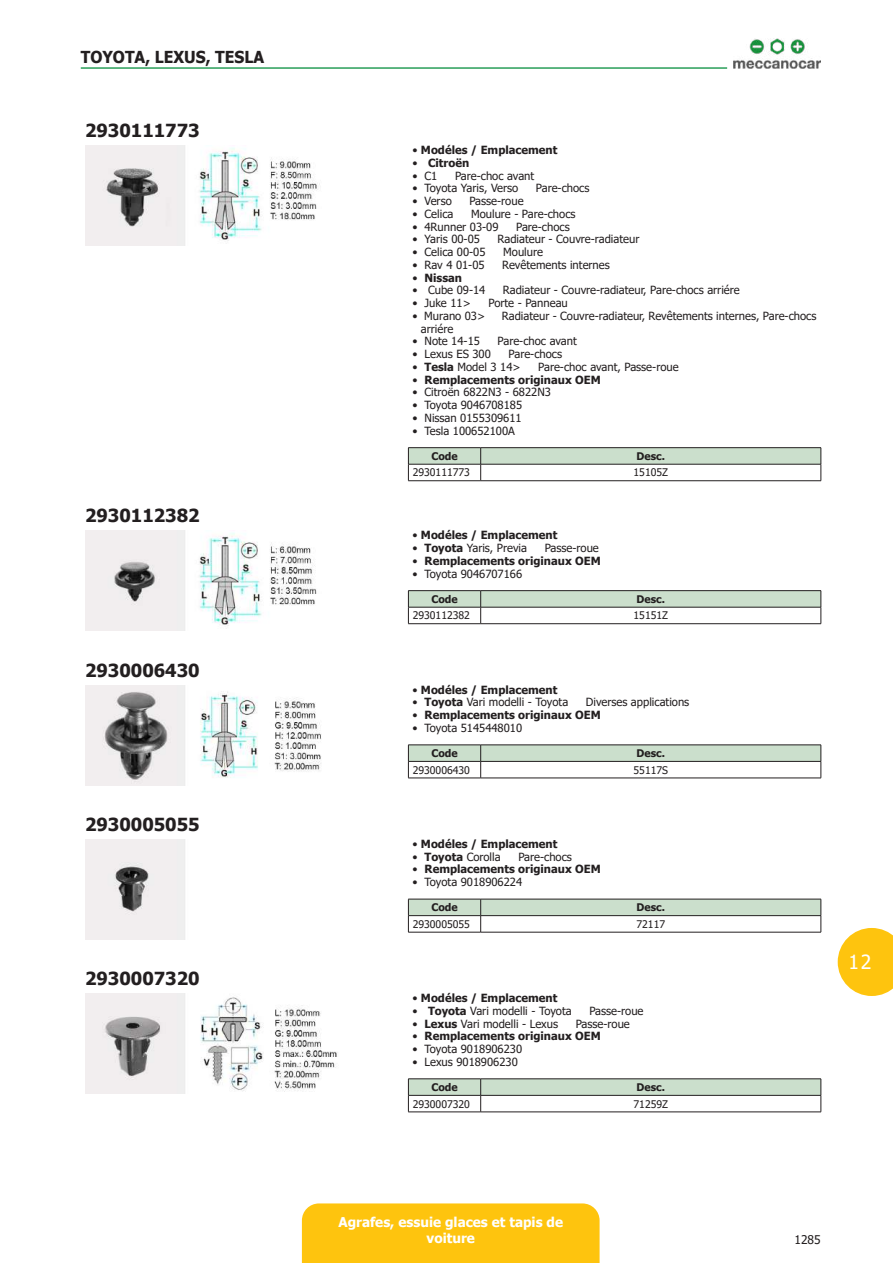
<style>
.page{position:relative;width:893px;height:1263px;background:#fff}
.page>*{position:absolute;margin:0;border:0;box-sizing:border-box;transform-origin:0 0}
.t1{font:19.5px "Tahoma";color:#fff}
.t2{font:700 18px "Tahoma";color:#231f20}
.t3{font:700 16.5px "Tahoma";color:#231f20;scale:.95 1}
.t4{font:700 13.5px/16.2px "Tahoma";color:#fff;text-align:center}
.t5{font:12px "Tahoma";color:#231f20}
.t6{font:11.25px "Tahoma";color:#231f20}
.t7{font:700 11.25px "Tahoma";color:#231f20}
.t8{font:10.5px "Tahoma";color:#231f20}
.t9{font:700 10.5px "Tahoma";color:#231f20}
.s1{font-weight:400}
.s2{font-weight:700}
</style>
<div class="page">
<div style="left:302px;top:1203px;width:298px;height:60px;background:#fec40e"></div>
<svg style="left:838px;top:928px;width:55px;height:68px;background:#fecd33"></svg>
<img style="left:733px;top:38px;width:88px;height:31px">
<hr style="left:81px;top:67px;width:646px;height:2px;background:#2a9e59">
<img style="left:85px;top:146px;width:235px;height:100px">
<hr style="left:408px;top:447px;width:73px;height:1px;background:#231f20">
<hr style="left:481px;top:447px;width:340px;height:1px;background:#231f20">
<svg style="left:408px;top:448px;width:414px;height:32px"></svg>
<hr style="left:408px;top:480px;width:73px;height:1px;background:#231f20">
<hr style="left:481px;top:480px;width:340px;height:1px;background:#231f20">
<img style="left:85px;top:531px;width:232px;height:100px">
<hr style="left:408px;top:590px;width:73px;height:1px;background:#231f20">
<hr style="left:481px;top:590px;width:340px;height:1px;background:#231f20">
<svg style="left:408px;top:591px;width:414px;height:32px"></svg>
<hr style="left:408px;top:623px;width:73px;height:1px;background:#231f20">
<hr style="left:481px;top:623px;width:340px;height:1px;background:#231f20">
<img style="left:85px;top:685px;width:236px;height:100px">
<svg style="left:408px;top:745px;width:414px;height:33px"></svg>
<hr style="left:408px;top:778px;width:73px;height:1px;background:#231f20">
<hr style="left:481px;top:778px;width:340px;height:1px;background:#231f20">
<img style="left:85px;top:839px;width:100px;height:100px">
<svg style="left:408px;top:899px;width:414px;height:33px"></svg>
<hr style="left:408px;top:932px;width:73px;height:1px;background:#231f20">
<hr style="left:481px;top:932px;width:340px;height:1px;background:#231f20">
<img style="left:85px;top:993px;width:253px;height:100px">
<hr style="left:408px;top:1078px;width:73px;height:1px;background:#231f20">
<hr style="left:481px;top:1078px;width:340px;height:1px;background:#231f20">
<svg style="left:408px;top:1079px;width:414px;height:33px"></svg>
<hr style="left:408px;top:1112px;width:73px;height:1px;background:#231f20">
<hr style="left:481px;top:1112px;width:340px;height:1px;background:#231f20">
<h3 class="t3" style="left:81px;top:45px;width:13px">Toyo</h3>
<h3 class="t3" style="left:125px;top:45px;width:53px">ta, Lexus</h3>
<h3 class="t3" style="left:206px;top:45px;width:22px">, Tesla</h3>
<h2 class="t2" style="left:85px;top:118px;width:116px">2930111773</h2>
<h2 class="t2" style="left:85px;top:503px;width:116px">2930112382</h2>
<h2 class="t2" style="left:85px;top:657px;width:116px">2930006430</h2>
<h2 class="t2" style="left:85px;top:812px;width:116px">2930005055</h2>
<h2 class="t2" style="left:85px;top:966px;width:116px">2930007320</h2>
<p class="t7" style="left:412px;top:142px;width:146px"><span class="s1">•</span> Modéles / Emplacement</p>
<p class="t7" style="left:412px;top:155px;width:58px"><span class="s1">•</span> Citroën</p>
<p class="t6" style="left:412px;top:168px;width:26px">• C1</p>
<p class="t6" style="left:455px;top:168px;width:81px">Pare-choc avant</p>
<p class="t6" style="left:412px;top:181px;width:107px">• Toyota Yaris, Verso</p>
<p class="t6" style="left:536px;top:181px;width:55px">Pare-chocs</p>
<p class="t6" style="left:412px;top:194px;width:41px">• Verso</p>
<p class="t6" style="left:469px;top:194px;width:56px">Passe-roue</p>
<p class="t6" style="left:412px;top:206px;width:42px">• Celica</p>
<p class="t6" style="left:471px;top:206px;width:106px">Moulure - Pare-chocs</p>
<p class="t6" style="left:412px;top:219px;width:88px">• 4Runner 03-09</p>
<p class="t6" style="left:516px;top:219px;width:55px">Pare-chocs</p>
<p class="t6" style="left:412px;top:232px;width:69px">• Yaris 00-05</p>
<p class="t6" style="left:498px;top:232px;width:143px">Radiateur - Couvre-radiateur</p>
<p class="t6" style="left:412px;top:245px;width:75px">• Celica 00-05</p>
<p class="t6" style="left:503px;top:245px;width:41px">Moulure</p>
<p class="t6" style="left:412px;top:257px;width:74px">• Rav 4 01-05</p>
<p class="t6" style="left:502px;top:257px;width:109px">Revêtements internes</p>
<p class="t7" style="left:412px;top:270px;width:51px"><span class="s1">•</span> Nissan</p>
<p class="t6" style="left:412px;top:283px;width:74px">• Cube 09-14</p>
<p class="t6" style="left:503px;top:283px;width:238px">Radiateur - Couvre-radiateur, Pare-chocs arriére</p>
<p class="t6" style="left:412px;top:296px;width:60px">• Juke 11&gt;</p>
<p class="t6" style="left:488px;top:296px;width:81px">Porte - Panneau</p>
<p class="t6" style="left:412px;top:308px;width:74px">• Murano 03&gt;</p>
<p class="t6" style="left:502px;top:308px;width:316px">Radiateur - Couvre-radiateur, Revêtements internes, Pare-chocs</p>
<p class="t6" style="left:421px;top:321px;width:34px">arriére</p>
<p class="t6" style="left:412px;top:334px;width:69px">• Note 14-15</p>
<p class="t6" style="left:498px;top:334px;width:81px">Pare-choc avant</p>
<p class="t6" style="left:412px;top:347px;width:80px">• Lexus ES 300</p>
<p class="t6" style="left:509px;top:347px;width:55px">Pare-chocs</p>
<p class="t6" style="left:412px;top:359px;width:110px">• <span class="s2">Tesla</span> Model 3 14&gt;</p>
<p class="t6" style="left:538px;top:359px;width:142px">Pare-choc avant, Passe-roue</p>
<p class="t7" style="left:412px;top:372px;width:190px"><span class="s1">•</span> Remplacements originaux OEM</p>
<p class="t6" style="left:412px;top:385px;width:140px">• Citroën 6822N3 - 6822N3</p>
<p class="t6" style="left:412px;top:398px;width:111px">• Toyota 9046708185</p>
<p class="t6" style="left:412px;top:410px;width:111px">• Nissan 0155309611</p>
<p class="t6" style="left:412px;top:423px;width:104px">• Tesla 100652100A</p>
<p class="t9" style="left:431px;top:449px;width:28px">Code</p>
<p class="t9" style="left:637px;top:449px;width:30px">Desc.</p>
<p class="t8" style="left:413px;top:466px;width:59px">2930111773</p>
<p class="t8" style="left:633px;top:466px;width:36px">15105Z</p>
<p class="t7" style="left:412px;top:527px;width:146px"><span class="s1">•</span> Modéles / Emplacement</p>
<p class="t6" style="left:412px;top:540px;width:116px">• <span class="s2">Toyota</span> Yaris, Previa</p>
<p class="t6" style="left:545px;top:540px;width:56px">Passe-roue</p>
<p class="t7" style="left:412px;top:553px;width:190px"><span class="s1">•</span> Remplacements originaux OEM</p>
<p class="t6" style="left:412px;top:566px;width:111px">• Toyota 9046707166</p>
<p class="t9" style="left:431px;top:592px;width:28px">Code</p>
<p class="t9" style="left:637px;top:592px;width:30px">Desc.</p>
<p class="t8" style="left:413px;top:609px;width:59px">2930112382</p>
<p class="t8" style="left:633px;top:609px;width:36px">15151Z</p>
<p class="t7" style="left:412px;top:682px;width:146px"><span class="s1">•</span> Modéles / Emplacement</p>
<p class="t6" style="left:412px;top:695px;width:157px">• <span class="s2">Toyota</span> Vari modelli - Toyota</p>
<p class="t6" style="left:586px;top:695px;width:105px">Diverses applications</p>
<p class="t7" style="left:412px;top:707px;width:190px"><span class="s1">•</span> Remplacements originaux OEM</p>
<p class="t6" style="left:412px;top:720px;width:111px">• Toyota 5145448010</p>
<p class="t9" style="left:431px;top:746px;width:28px">Code</p>
<p class="t9" style="left:637px;top:746px;width:30px">Desc.</p>
<p class="t8" style="left:413px;top:763px;width:59px">2930006430</p>
<p class="t8" style="left:633px;top:763px;width:36px">55117S</p>
<p class="t7" style="left:412px;top:836px;width:146px"><span class="s1">•</span> Modéles / Emplacement</p>
<p class="t6" style="left:412px;top:849px;width:90px">• <span class="s2">Toyota</span> Corolla</p>
<p class="t6" style="left:518px;top:849px;width:55px">Pare-chocs</p>
<p class="t7" style="left:412px;top:861px;width:190px"><span class="s1">•</span> Remplacements originaux OEM</p>
<p class="t6" style="left:412px;top:874px;width:111px">• Toyota 9018906224</p>
<p class="t9" style="left:431px;top:900px;width:28px">Code</p>
<p class="t9" style="left:637px;top:900px;width:30px">Desc.</p>
<p class="t8" style="left:413px;top:917px;width:59px">2930005055</p>
<p class="t8" style="left:636px;top:917px;width:30px">72117</p>
<p class="t7" style="left:412px;top:990px;width:146px"><span class="s1">•</span> Modéles / Emplacement</p>
<p class="t6" style="left:412px;top:1003px;width:161px">• <span class="s2">Toyota</span> Vari modelli - Toyota</p>
<p class="t6" style="left:589px;top:1003px;width:56px">Passe-roue</p>
<p class="t6" style="left:412px;top:1016px;width:147px">• <span class="s2">Lexus</span> Vari modelli - Lexus</p>
<p class="t6" style="left:576px;top:1016px;width:56px">Passe-roue</p>
<p class="t7" style="left:412px;top:1028px;width:190px"><span class="s1">•</span> Remplacements originaux OEM</p>
<p class="t6" style="left:412px;top:1041px;width:111px">• Toyota 9018906230</p>
<p class="t6" style="left:412px;top:1054px;width:107px">• Lexus 9018906230</p>
<p class="t9" style="left:431px;top:1080px;width:28px">Code</p>
<p class="t9" style="left:637px;top:1080px;width:30px">Desc.</p>
<p class="t8" style="left:413px;top:1097px;width:59px">2930007320</p>
<p class="t8" style="left:633px;top:1097px;width:36px">71259Z</p>
<h1 class="t1" style="left:848px;top:949px;width:25px">12</h1>
<p class="t4" style="left:338px;top:1214px;width:226px">Agrafes, essuie glaces et tapis de voiture</p>
<p class="t5" style="left:794px;top:1231px;width:28px">1285</p>
</div>
